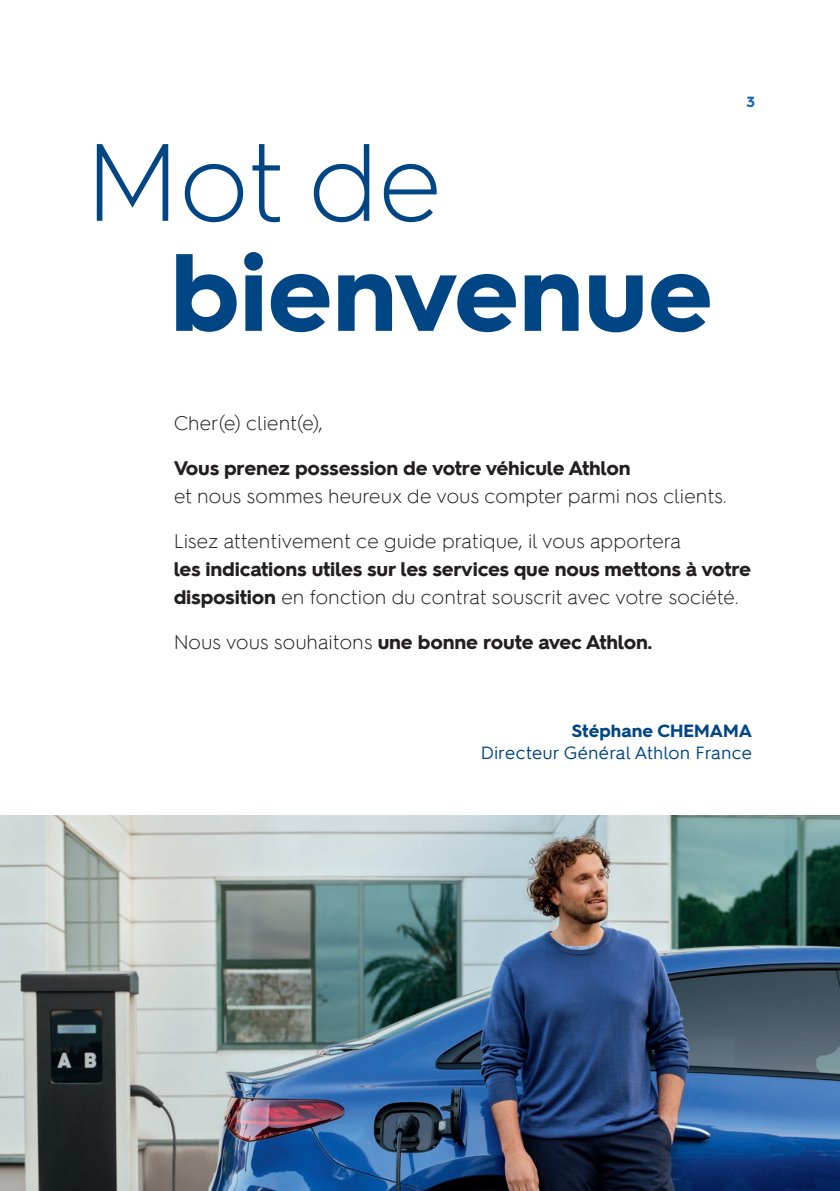
<style>
.page{position:relative;width:840px;height:1191px;background:#fff}
.page>*{position:absolute;margin:0;border:0;box-sizing:border-box;transform-origin:0 0}
.t1{font:700 110px "Athlon";letter-spacing:-.005em;color:#004684}
.t2{font:300 110px "Athlon";color:#004684}
.t3{font:700 20px/28px "Athlon";letter-spacing:-.01em;color:#231f20}
.t4{font:300 20px "Athlon";letter-spacing:-.01em;color:#231f20}
.t5{font:18px "Athlon";color:#004684}
.t6{font:700 18px "Athlon";color:#004684}
.t7{font:700 15px "Athlon";color:#1768b4}
.s1{font-weight:300}
</style>
<div class="page">
<img style="left:0;top:815px;width:839px;height:376px">
<h1 class="t2" style="left:85px;top:108px;width:359px">Mot de</h1>
<h1 class="t1" style="left:170px;top:215px;width:544px">bienvenue</h1>
<p class="t7" style="left:746px;top:91px;width:10px">3</p>
<p class="t4" style="left:173px;top:410px;width:151px">Cher(e) client(e),</p>
<p class="t3" style="left:173px;top:453px;width:458px">Vous prenez possession de votre véhicule Athlon</p>
<p class="t4" style="left:173px;top:483px;width:554px">et nous sommes heureux de vous compter parmi nos clients.</p>
<p class="t4" style="left:173px;top:528px;width:509px">Lisez attentivement ce guide pratique, il vous apportera</p>
<p class="t3" style="left:173px;top:554px;width:578px">les indications utiles sur les services que nous mettons à votre disposition <span class="s1">en fonction du contrat souscrit avec votre société.</span></p>
<p class="t3" style="left:173px;top:627px;width:479px"><span class="s1">Nous vous souhaitons</span> une bonne route avec Athlon.</p>
<p class="t6" style="left:571px;top:718px;width:182px">Stéphane CHEMAMA</p>
<p class="t5" style="left:480px;top:740px;width:273px">Directeur Général Athlon France</p>
</div>
